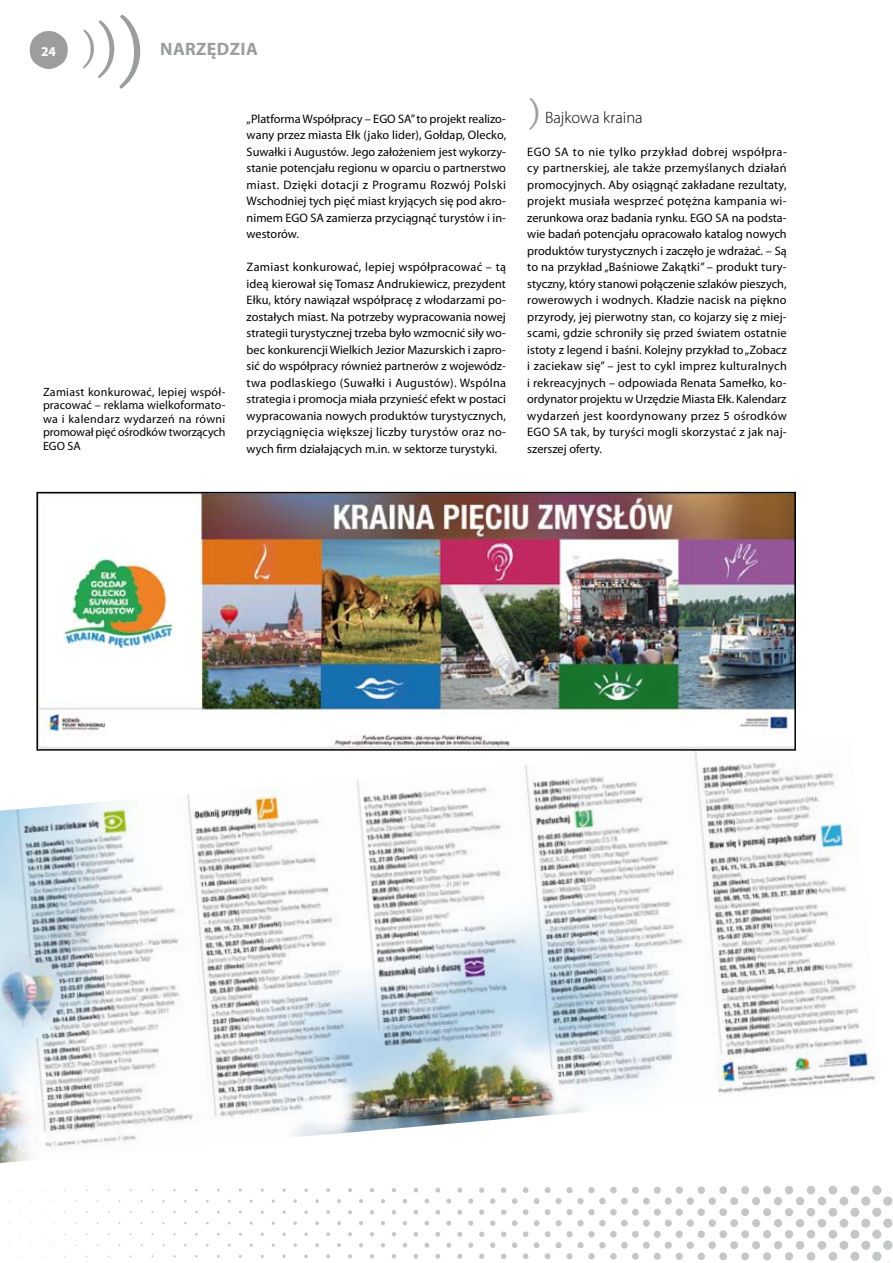
<style>
.page{position:relative;width:893px;height:1263px;background:#fff}
.page>*{position:absolute;margin:0;border:0;box-sizing:border-box;transform-origin:0 0}
.t1{font:40.05px "Arno Pro Caption";color:#9c9d9f}
.t2{font:700 18px "Myriad Pro";letter-spacing:.02em;color:#9c9d9f}
.t3{font:300 16.5px "Myriad Pro";color:#000}
.t4{font:700 13.5px "Myriad Pro";color:#fff}
.t5{font:12.3px/16.5px "Myriad Pro";color:#000;text-align:justify}
.t6{font:12px/13.5px "Myriad Pro";letter-spacing:-.01em;color:#000;text-align:justify}
.s1{font-size:59.85px}
.s2{font-size:76.65px}
.s3{font-family:"Arno Pro Caption";font-weight:400;font-size:33px;color:#9c9d9f}
</style>
<div class="page">
<svg style="left:162px;top:1201px;width:3px;height:46px"></svg>
<svg style="left:184px;top:1201px;width:3px;height:46px"></svg>
<svg style="left:206px;top:1201px;width:3px;height:46px"></svg>
<svg style="left:228px;top:1201px;width:3px;height:46px"></svg>
<svg style="left:250px;top:1201px;width:3px;height:46px"></svg>
<svg style="left:272px;top:1201px;width:3px;height:46px"></svg>
<svg style="left:293px;top:1201px;width:4px;height:46px"></svg>
<svg style="left:315px;top:1201px;width:4px;height:46px"></svg>
<svg style="left:337px;top:1201px;width:4px;height:46px"></svg>
<svg style="left:359px;top:1201px;width:4px;height:47px"></svg>
<svg style="left:381px;top:1201px;width:4px;height:47px"></svg>
<svg style="left:403px;top:1201px;width:4px;height:47px"></svg>
<svg style="left:424px;top:1201px;width:5px;height:47px"></svg>
<svg style="left:446px;top:1201px;width:5px;height:47px"></svg>
<svg style="left:468px;top:1201px;width:5px;height:47px"></svg>
<svg style="left:490px;top:1201px;width:5px;height:47px"></svg>
<svg style="left:512px;top:1201px;width:5px;height:47px"></svg>
<svg style="left:151px;top:1190px;width:3px;height:68px"></svg>
<svg style="left:173px;top:1190px;width:3px;height:68px"></svg>
<svg style="left:195px;top:1190px;width:3px;height:68px"></svg>
<svg style="left:217px;top:1190px;width:3px;height:68px"></svg>
<svg style="left:239px;top:1190px;width:3px;height:68px"></svg>
<svg style="left:261px;top:1190px;width:3px;height:68px"></svg>
<svg style="left:282px;top:1190px;width:4px;height:68px"></svg>
<svg style="left:304px;top:1190px;width:4px;height:68px"></svg>
<svg style="left:326px;top:1190px;width:4px;height:68px"></svg>
<svg style="left:348px;top:1190px;width:4px;height:69px"></svg>
<svg style="left:370px;top:1190px;width:4px;height:69px"></svg>
<svg style="left:392px;top:1190px;width:4px;height:69px"></svg>
<svg style="left:414px;top:1190px;width:4px;height:69px"></svg>
<svg style="left:435px;top:1190px;width:5px;height:69px"></svg>
<svg style="left:457px;top:1190px;width:5px;height:69px"></svg>
<svg style="left:479px;top:1190px;width:5px;height:69px"></svg>
<svg style="left:501px;top:1190px;width:5px;height:69px"></svg>
<svg style="left:523px;top:1190px;width:5px;height:69px"></svg>
<svg style="left:534px;top:1190px;width:359px;height:73px"></svg>
<svg style="left:30px;top:31px;width:38px;height:38px"></svg>
<img style="left:0;top:751px;width:876px;height:412px">
<img style="left:39px;top:495px;width:754px;height:253px">
<div style="left:36px;top:492px;width:760px;height:259px;border:2px solid #000"></div>
<h1 class="t1" style="left:147px;top:74px;width:69px;rotate:-180deg">(<span class="s1">(</span><span class="s2">(</span></h1>
<p class="t4" style="left:41px;top:42px;width:16px">24</p>
<h2 class="t2" style="left:160px;top:37px;width:99px">NARZĘDZIA</h2>
<p class="t6" style="left:43px;top:385px;width:184px">Zamiast konkurować, lepiej współ&shy;pracować – reklama wielkoformato&shy;wa i kalendarz wydarzeń na równi promował pięć ośrodków tworzących EGO SA</p>
<p class="t5" style="left:247px;top:110px;width:261px">„Platforma Współpracy – EGO SA” to projekt realizo&shy;wany przez miasta Ełk (jako lider), Gołdap, Olecko, Suwałki i Augustów. Jego założeniem jest wykorzy&shy;stanie potencjału regionu w oparciu o partnerstwo miast. Dzięki dotacji z Programu Rozwój Polski Wschodniej tych pięć miast kryjących się pod akro&shy;nimem EGO SA zamierza przyciągnąć turystów i in&shy;westorów.</p>
<p class="t5" style="left:247px;top:259px;width:261px">Zamiast konkurować, lepiej współpracować – tą ideą kierował się Tomasz Andrukiewicz, prezydent Ełku, który nawiązał współpracę z włodarzami po&shy;zostałych miast. Na potrzeby wypracowania nowej strategii turystycznej trzeba było wzmocnić siły wo&shy;bec konkurencji Wielkich Jezior Mazurskich i zapro&shy;sić do współpracy również partnerów z wojewódz&shy;twa podlaskiego (Suwałki i Augustów). Wspólna strategia i promocja miała przynieść efekt w postaci wypracowania nowych produktów turystycznych, przyciągnięcia większej liczby turystów oraz no&shy;wych firm działających m.in. w sektorze turystyki.</p>
<h3 class="t3" style="left:527px;top:108px;width:117px"><span class="s3">)</span> Bajkowa kraina</h3>
<p class="t5" style="left:527px;top:143px;width:261px">EGO SA to nie tylko przykład dobrej współpra&shy;cy partnerskiej, ale także przemyślanych działań promocyjnych. Aby osiągnąć zakładane rezultaty, projekt musiała wesprzeć potężna kampania wi&shy;zerunkowa oraz badania rynku. EGO SA na podsta&shy;wie badań potencjału opracowało katalog nowych produktów turystycznych i zaczęło je wdrażać. – Są to na przykład „Baśniowe Zakątki” – produkt tury&shy;styczny, który stanowi połączenie szlaków pieszych, rowerowych i wodnych. Kładzie nacisk na piękno przyrody, jej pierwotny stan, co kojarzy się z miej&shy;scami, gdzie schroniły się przed światem ostatnie istoty z legend i baśni. Kolejny przykład to „Zobacz i zaciekaw się” – jest to cykl imprez kulturalnych i rekreacyjnych – odpowiada Renata Samełko, ko&shy;ordynator projektu w Urzędzie Miasta Ełk. Kalendarz wydarzeń jest koordynowany przez 5 ośrodków EGO SA tak, by turyści mogli skorzystać z jak naj&shy;szerszej oferty.</p>
</div>
